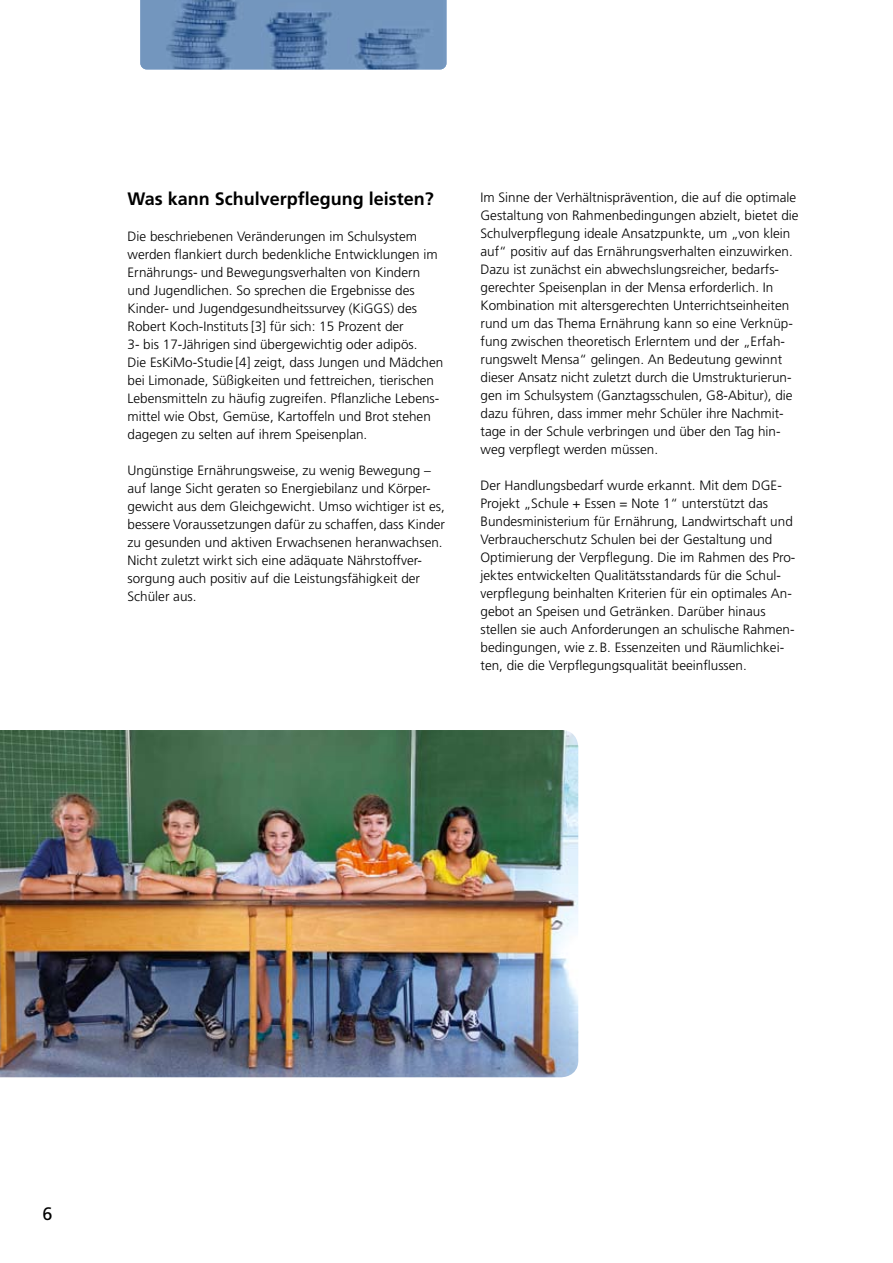
<style>
.page{position:relative;width:893px;height:1263px;background:#fff}
.page>*{position:absolute;margin:0;border:0;box-sizing:border-box;transform-origin:0 0}
.t1{font:700 18px "Frutiger";color:#000}
.t2{font:18px "Frutiger";color:#000}
.t3{font:300 13.5px/18px "Frutiger";color:#000}
</style>
<div class="page">
<img style="left:140px;top:0;width:306px;height:69px">
<img style="left:0;top:730px;width:578px;height:347px">
<h1 class="t1" style="left:128px;top:189px;width:308px">Was kann Schulverpflegung leisten?</h1>
<p class="t3" style="left:128px;top:228px;width:317px">Die beschriebenen Veränderungen im Schulsystem werden flankiert durch bedenkliche Entwicklungen im Ernährungs- und Bewegungsverhalten von Kindern und Jugendlichen. So sprechen die Ergebnisse des Kinder- und Jugendgesundheitssurvey (KiGGS) des Robert Koch-Instituts [3] für sich: 15 Prozent der<br>3- bis 17-Jährigen sind übergewichtig oder adipös.<br>Die EsKiMo-Studie [4] zeigt, dass Jungen und Mädchen bei Limonade, Süßigkeiten und fettreichen, tierischen Lebensmitteln zu häufig zugreifen. Pflanzliche Lebens&shy;mittel wie Obst, Gemüse, Kartoffeln und Brot stehen dagegen zu selten auf ihrem Speisenplan.</p>
<p class="t3" style="left:128px;top:462px;width:319px">Ungünstige Ernährungsweise, zu wenig Bewegung – auf lange Sicht geraten so Energiebilanz und Körper&shy;gewicht aus dem Gleichgewicht. Umso wichtiger ist es, bessere Voraussetzungen dafür zu schaffen, dass Kinder zu gesunden und aktiven Erwachsenen heranwachsen.<br>Nicht zuletzt wirkt sich eine adäquate Nährstoffver&shy;sorgung auch positiv auf die Leistungsfähigkeit der Schüler aus.</p>
<p class="t3" style="left:480px;top:188px;width:320px">Im Sinne der Verhältnisprävention, die auf die optimale Gestaltung von Rahmenbedingungen abzielt, bietet die Schulverpflegung ideale Ansatzpunkte, um „von klein auf“ positiv auf das Ernährungsverhalten einzuwirken.<br>Dazu ist zunächst ein abwechslungsreicher, bedarfs&shy;gerechter Speisenplan in der Mensa erforderlich. In Kombination mit altersgerechten Unterrichtseinheiten rund um das Thema Ernährung kann so eine Verknüp&shy;fung zwischen theoretisch Erlerntem und der „Erfah&shy;rungswelt Mensa“ gelingen. An Bedeutung gewinnt dieser Ansatz nicht zuletzt durch die Umstrukturierun&shy;gen im Schulsystem (Ganztagsschulen, G8-Abitur), die dazu führen, dass immer mehr Schüler ihre Nachmit&shy;tage in der Schule verbringen und über den Tag hin&shy;weg verpflegt werden müssen.</p>
<p class="t3" style="left:480px;top:476px;width:316px">Der Handlungsbedarf wurde erkannt. Mit dem DGE-Projekt „Schule + Essen = Note 1“ unterstützt das Bundesministerium für Ernährung, Landwirtschaft und Verbraucherschutz Schulen bei der Gestaltung und Optimierung der Verpflegung. Die im Rahmen des Pro&shy;jektes entwickelten Qualitätsstandards für die Schul&shy;verpflegung beinhalten Kriterien für ein optimales An&shy;gebot an Speisen und Getränken. Darüber hinaus stellen sie auch Anforderungen an schulische Rahmen&shy;bedingungen, wie z.B. Essenzeiten und Räumlichkei&shy;ten, die die Verpflegungsqualität beeinflussen.</p>
<h1 class="t2" style="left:43px;top:1203px;width:12px">6</h1>
</div>
